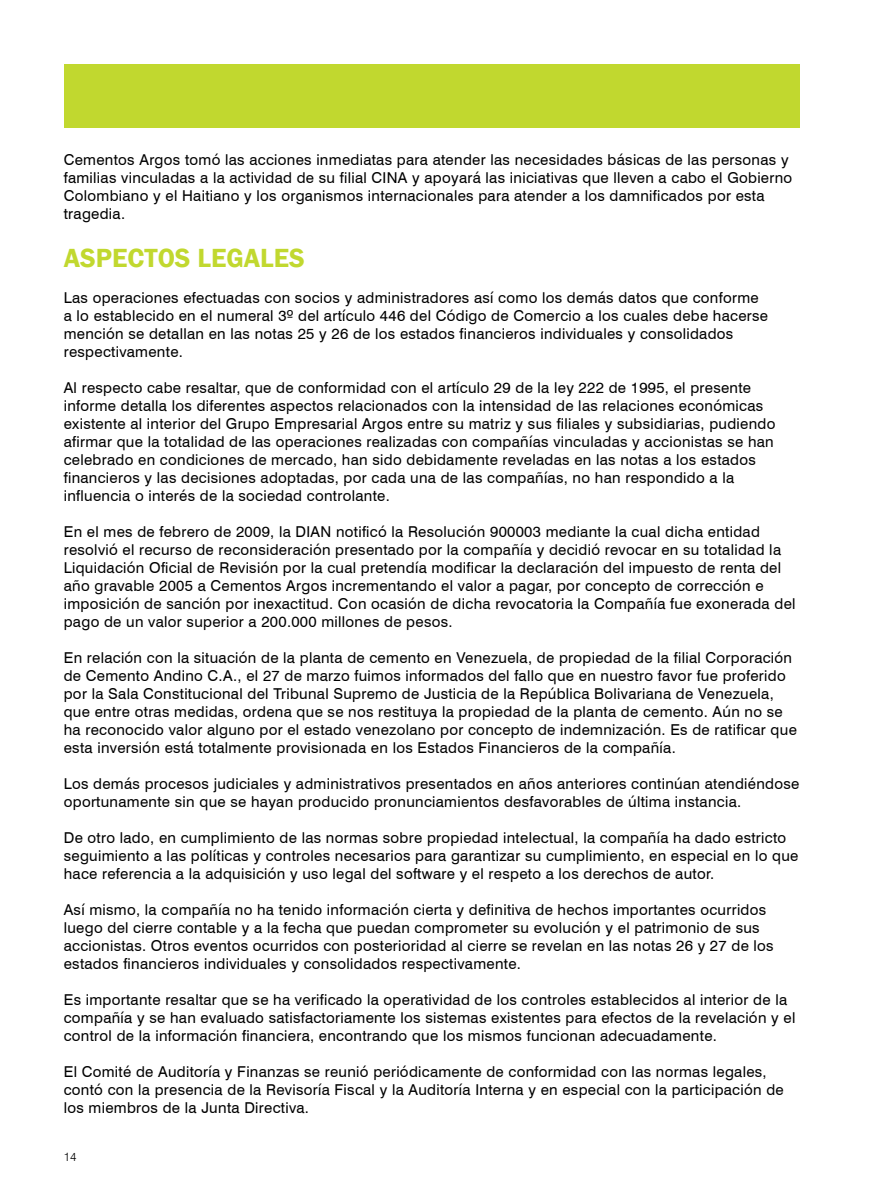
<style>
.page{position:relative;width:893px;height:1191px;background:#fff}
.page>*{position:absolute;margin:0;border:0;box-sizing:border-box;transform-origin:0 0}
.t1{font:600 27px "Franklin Gothic";color:#c1d82f}
.t2{font:15px/18px "Swiss 721 BT";letter-spacing:.02em;color:#000}
.t3{font:300 12px "Swiss 721 BT";color:#000}
</style>
<div class="page">
<div style="left:64px;top:64px;width:735px;height:64px;background:#c1d82f"></div>
<p class="t2" style="left:64px;top:150px;width:730px">Cementos Argos tomó las acciones inmediatas para atender las necesidades básicas de las personas y familias vinculadas a la actividad de su filial CINA y apoyará las iniciativas que lleven a cabo el Gobierno Colombiano y el Haitiano y los organismos internacionales para atender a los damnificados por esta tragedia.</p>
<h1 class="t1" style="left:64px;top:241px;width:243px">ASPECTOS LEGALES</h1>
<p class="t2" style="left:64px;top:288px;width:706px">Las operaciones efectuadas con socios y administradores así como los demás datos que conforme a lo establecido en el numeral 3º del artículo 446 del Código de Comercio a los cuales debe hacerse mención se detallan en las notas 25 y 26 de los estados financieros individuales y consolidados respectivamente.</p>
<p class="t2" style="left:64px;top:378px;width:713px">Al respecto cabe resaltar, que de conformidad con el artículo 29 de la ley 222 de 1995, el presente informe detalla los diferentes aspectos relacionados con la intensidad de las relaciones económicas existente al interior del Grupo Empresarial Argos entre su matriz y sus filiales y subsidiarias, pudiendo afirmar que la totalidad de las operaciones realizadas con compañías vinculadas y accionistas se han celebrado en condiciones de mercado, han sido debidamente reveladas en las notas a los estados financieros y las decisiones adoptadas, por cada una de las compañías, no han respondido a la influencia o interés de la sociedad controlante.</p>
<p class="t2" style="left:64px;top:522px;width:733px">En el mes de febrero de 2009, la DIAN notificó la Resolución 900003 mediante la cual dicha entidad resolvió el recurso de reconsideración presentado por la compañía y decidió revocar en su totalidad la Liquidación Oficial de Revisión por la cual pretendía modificar la declaración del impuesto de renta del año gravable 2005 a Cementos Argos incrementando el valor a pagar, por concepto de corrección e imposición de sanción por inexactitud. Con ocasión de dicha revocatoria la Compañía fue exonerada del pago de un valor superior a 200.000 millones de pesos.</p>
<p class="t2" style="left:64px;top:648px;width:735px">En relación con la situación de la planta de cemento en Venezuela, de propiedad de la filial Corporación de Cemento Andino C.A., el 27 de marzo fuimos informados del fallo que en nuestro favor fue proferido por la Sala Constitucional del Tribunal Supremo de Justicia de la República Bolivariana de Venezuela, que entre otras medidas, ordena que se nos restituya la propiedad de la planta de cemento. Aún no se ha reconocido valor alguno por el estado venezolano por concepto de indemnización. Es de ratificar que esta inversión está totalmente provisionada en los Estados Financieros de la compañía.</p>
<p class="t2" style="left:64px;top:774px;width:737px">Los demás procesos judiciales y administrativos presentados en años anteriores continúan atendiéndose oportunamente sin que se hayan producido pronunciamientos desfavorables de última instancia.</p>
<p class="t2" style="left:64px;top:828px;width:736px">De otro lado, en cumplimiento de las normas sobre propiedad intelectual, la compañía ha dado estricto seguimiento a las políticas y controles necesarios para garantizar su cumplimiento, en especial en lo que hace referencia a la adquisición y uso legal del software y el respeto a los derechos de autor.</p>
<p class="t2" style="left:64px;top:900px;width:711px">Así mismo, la compañía no ha tenido información cierta y definitiva de hechos importantes ocurridos luego del cierre contable y a la fecha que puedan comprometer su evolución y el patrimonio de sus accionistas. Otros eventos ocurridos con posterioridad al cierre se revelan en las notas 26 y 27 de los estados financieros individuales y consolidados respectivamente.</p>
<p class="t2" style="left:64px;top:990px;width:733px">Es importante resaltar que se ha verificado la operatividad de los controles establecidos al interior de la compañía y se han evaluado satisfactoriamente los sistemas existentes para efectos de la revelación y el control de la información financiera, encontrando que los mismos funcionan adecuadamente.</p>
<p class="t2" style="left:64px;top:1062px;width:721px">El Comité de Auditoría y Finanzas se reunió periódicamente de conformidad con las normas legales, contó con la presencia de la Revisoría Fiscal y la Auditoría Interna y en especial con la participación de los miembros de la Junta Directiva.</p>
<p class="t3" style="left:64px;top:1149px;width:14px">14</p>
</div>
